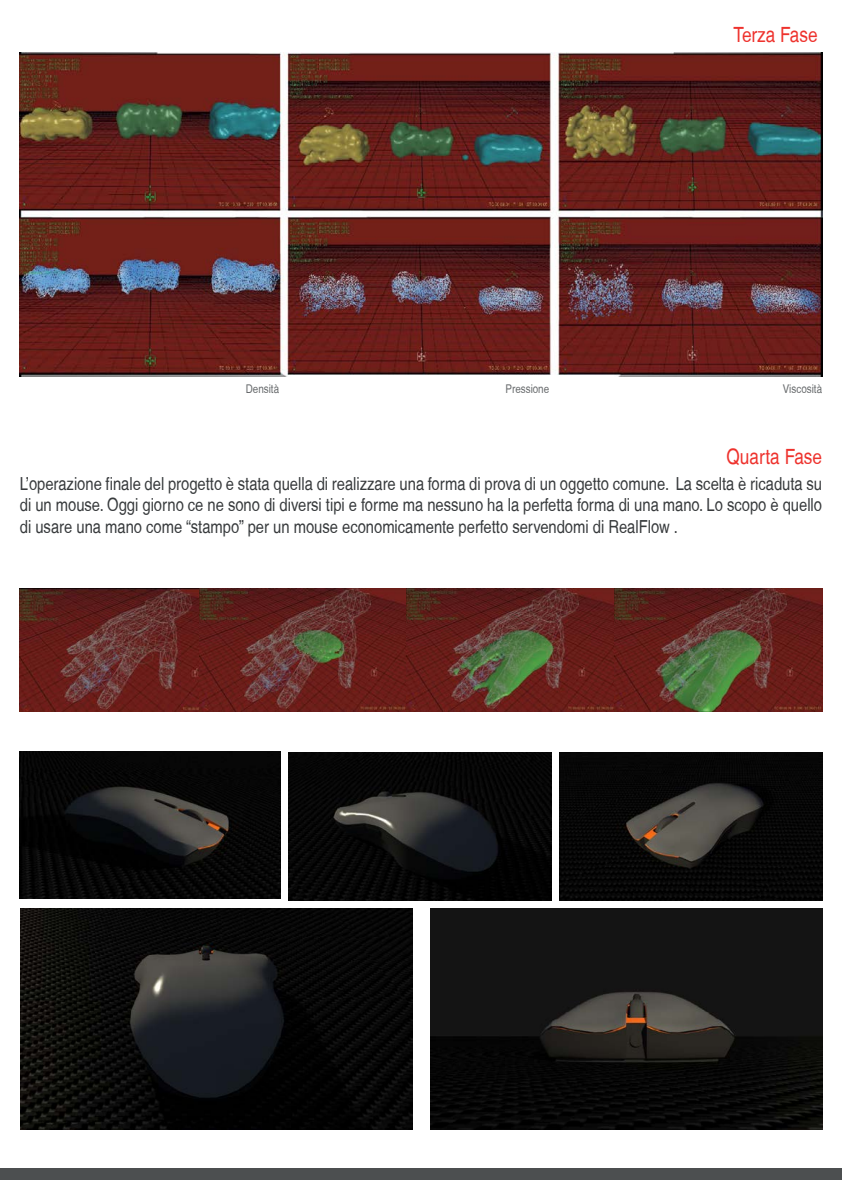
<style>
.page{position:relative;width:842px;height:1191px;background:#fff}
.page>*{position:absolute;margin:0;border:0;box-sizing:border-box;transform-origin:0 0}
.t1{font:condensed 21px "Helvetica";color:#ee322d}
.t2{font:condensed 18px/21.6px "Helvetica";color:#373a3c;text-align:justify}
.t3{font:condensed 12px "Helvetica";color:#676a6c}
</style>
<div class="page">
<div style="left:0;top:1168px;width:842px;height:11px;background:#4c4f50"></div>
<img style="left:430px;top:909px;width:392px;height:220px">
<img style="left:20px;top:909px;width:392px;height:220px">
<img style="left:559px;top:752px;width:263px;height:148px">
<img style="left:289px;top:752px;width:263px;height:148px">
<img style="left:20px;top:751px;width:261px;height:147px">
<img style="left:20px;top:52px;width:802px;height:325px">
<img style="left:20px;top:589px;width:179px;height:122px">
<img style="left:199px;top:589px;width:623px;height:122px">
<p class="t1" style="left:733px;top:22px;width:86px">Terza Fase</p>
<p class="t3" style="left:246px;top:381px;width:35px">Densità</p>
<p class="t3" style="left:505px;top:381px;width:45px">Pressione</p>
<p class="t3" style="left:783px;top:381px;width:41px">Viscosità</p>
<p class="t1" style="left:726px;top:444px;width:97px">Quarta Fase</p>
<p class="t2" style="left:20px;top:472px;width:804px">L’operazione finale del progetto è stata quella di realizzare una forma di prova di un oggetto comune. La scelta è ricaduta su di un mouse. Oggi giorno ce ne sono di diversi tipi e forme ma nessuno ha la perfetta forma di una mano. Lo scopo è quello di usare una mano come “stampo” per un mouse economicamente perfetto servendomi di RealFlow .</p>
</div>
